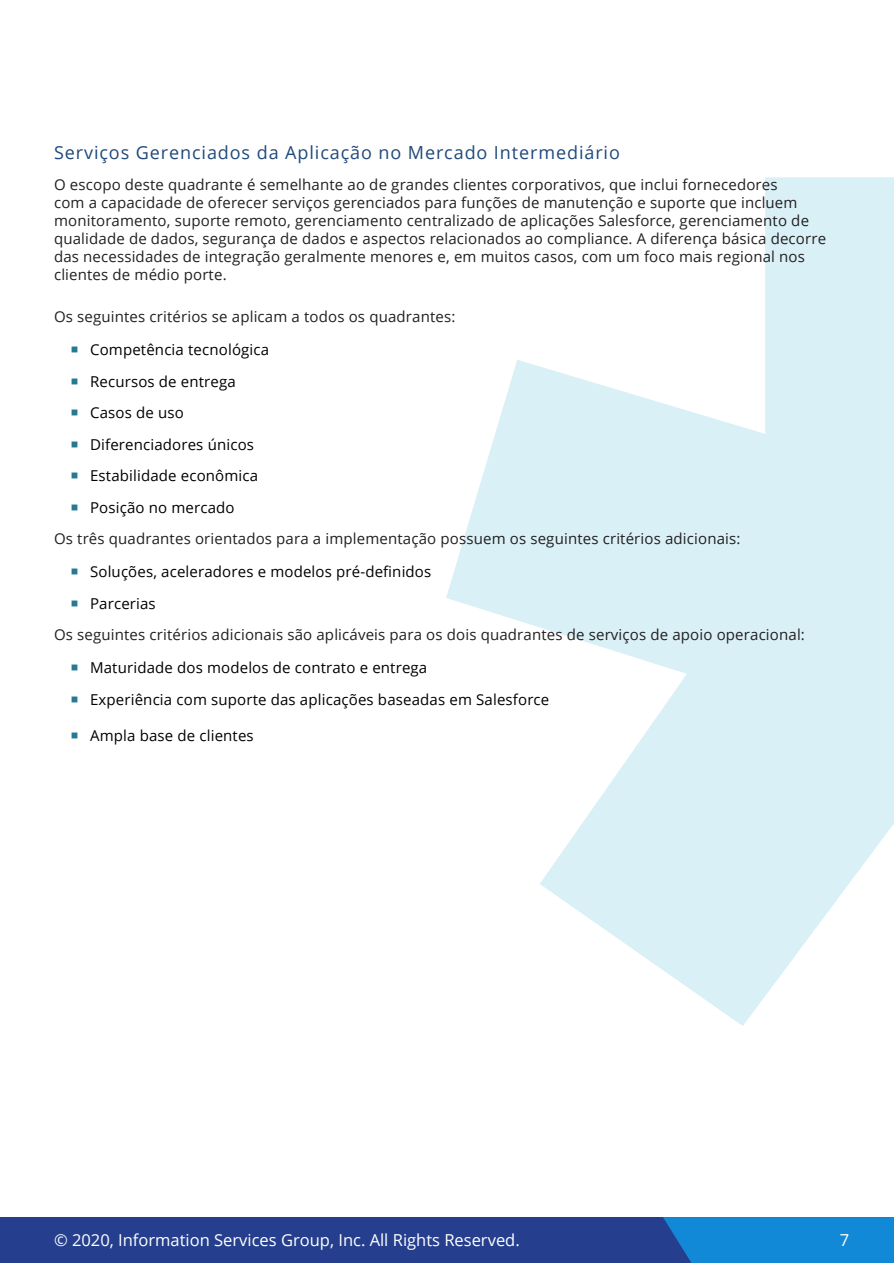
<style>
.page{position:relative;width:894px;height:1263px;background:#fff}
.page>*{position:absolute;margin:0;border:0;box-sizing:border-box;transform-origin:0 0}
.Body_Copy{font:18px "Open Sans";letter-spacing:.05em;color:#20497b}
.t1{font:16.5px "Open Sans";color:#fff}
.Body_Copy-2{font:15px/18px "Open Sans";letter-spacing:.01em;color:#231f20}
.t2{font:15px "Open Sans";letter-spacing:.01em;color:#000}
</style>
<div class="page">
<div style="left:0;top:1217px;width:893px;height:46px;background:#253f8e"></div>
<div style="left:663px;top:1217px;width:230px;height:46px;background:#1289d7"></div>
<svg style="left:446px;top:177px;width:447px;height:849px;fill:#d9f0f6"></svg>
<p class="Body_Copy" style="left:54px;top:140px;width:567px">Serviços Gerenciados da Aplicação no Mercado Intermediário</p>
<p class="Body_Copy-2" style="left:54px;top:175px;width:773px">O escopo deste quadrante é semelhante ao de grandes clientes corporativos, que inclui fornecedores<br>com a capacidade de oferecer serviços gerenciados para funções de manutenção e suporte que incluem monitoramento, suporte remoto, gerenciamento centralizado de aplicações Salesforce, gerenciamento de qualidade de dados, segurança de dados e aspectos relacionados ao compliance. A diferença básica decorre das necessidades de integração geralmente menores e, em muitos casos, com um foco mais regional nos clientes de médio porte.</p>
<p class="Body_Copy-2" style="left:54px;top:307px;width:402px">Os seguintes critérios se aplicam a todos os quadrantes:</p>
<p class="t2" style="left:90px;top:339px;width:180px">Competência tecnológica</p>
<p class="t2" style="left:90px;top:371px;width:147px">Recursos de entrega</p>
<p class="t2" style="left:90px;top:402px;width:95px">Casos de uso</p>
<p class="t2" style="left:90px;top:434px;width:165px">Diferenciadores únicos</p>
<p class="t2" style="left:90px;top:465px;width:170px">Estabilidade econômica</p>
<p class="t2" style="left:90px;top:497px;width:146px">Posição no mercado</p>
<p class="Body_Copy-2" style="left:54px;top:529px;width:687px">Os três quadrantes orientados para a implementação possuem os seguintes critérios adicionais:</p>
<p class="t2" style="left:90px;top:561px;width:342px">Soluções, aceleradores e modelos pré-definidos</p>
<p class="t2" style="left:90px;top:593px;width:67px">Parcerias</p>
<p class="Body_Copy-2" style="left:54px;top:625px;width:752px">Os seguintes critérios adicionais são aplicáveis para os dois quadrantes de serviços de apoio operacional:</p>
<p class="t2" style="left:90px;top:657px;width:338px">Maturidade dos modelos de contrato e entrega</p>
<p class="t2" style="left:90px;top:689px;width:460px">Experiência com suporte das aplicações baseadas em Salesforce</p>
<p class="t2" style="left:90px;top:725px;width:165px">Ampla base de clientes</p>
<p class="t1" style="left:54px;top:1229px;width:467px">© 2020, Information Services Group, Inc. All Rights Reserved.</p>
<p class="t1" style="left:839px;top:1229px;width:11px">7</p>
</div>
